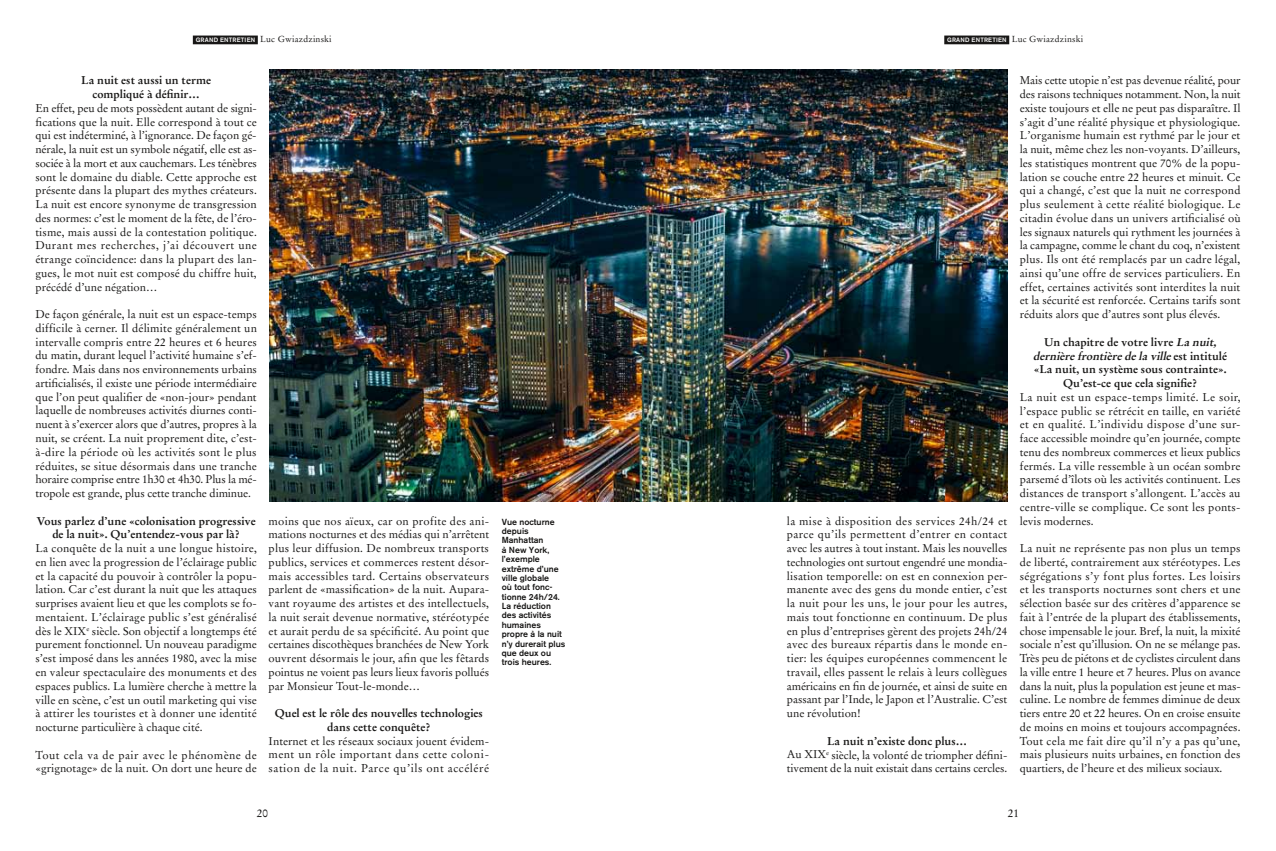
<style>
.page{position:relative;width:1276px;height:851px;background:#fff}
.page>*{position:absolute;margin:0;border:0;box-sizing:border-box;transform-origin:0 0}
.t1{font:11.25px/13.8px "Stempel Garamond";color:#181716;text-align:justify}
.t2{font:700 11.25px/13.8px "Stempel Garamond";color:#181716;text-align:center}
.t3{font:500 8.75px/9.4px "Akzidenz Grotesk BE";color:#181716}
.t4{font:8.75px "Stempel Garamond";letter-spacing:.02em;color:#181716}
.s1{font-family:"Akzidenz Grotesk BE";font-weight:500;font-size:6.25px;color:#fff}
.s2{font-weight:700}
.s3{font-style:italic}
</style>
<div class="page">
<div style="left:193px;top:36px;width:65px;height:8px;background:#181716"></div>
<img style="left:269px;top:70px;width:738px;height:431px">
<div style="left:944px;top:36px;width:65px;height:8px;background:#181716"></div>
<p class="t4" style="left:196px;top:34px;width:137px"><span class="s1">GRAND ENTRETIEN</span> Luc Gwiazdzinski</p>
<p class="t2" style="left:81px;top:73px;width:131px">La nuit est aussi un terme compliqué à définir…</p>
<p class="t1" style="left:35px;top:101px;width:223px">En effet, peu de mots possèdent autant de signi&shy;fications que la nuit. Elle correspond à tout ce qui est indéterminé, à l’ignorance. De façon gé&shy;nérale, la nuit est un symbole négatif, elle est as&shy;sociée à la mort et aux cauchemars. Les ténèbres sont le domaine du diable. Cette approche est présente dans la plupart des mythes créateurs.<br>La nuit est encore synonyme de transgression des normes: c’est le moment de la fête, de l’éro&shy;tisme, mais aussi de la contestation politique.<br>Durant mes recherches, j’ai découvert une étrange coïncidence: dans la plupart des lan&shy;gues, le mot nuit est composé du chiffre huit, précédé d’une négation…</p>
<p class="t1" style="left:35px;top:307px;width:223px">De façon générale, la nuit est un espace-temps difficile à cerner. Il délimite généralement un intervalle compris entre 22 heures et 6 heures du matin, durant lequel l’activité humaine s’ef&shy;fondre. Mais dans nos environnements urbains artificialisés, il existe une période intermédiaire que l’on peut qualifier de «non-jour» pendant laquelle de nombreuses activités diurnes conti&shy;nuent à s’exercer alors que d’autres, propres à la nuit, se créent. La nuit proprement dite, c’est&shy;à-dire la période où les activités sont le plus réduites, se situe désormais dans une tranche horaire comprise entre 1h30 et 4h30. Plus la mé&shy;tropole est grande, plus cette tranche diminue.</p>
<p class="t2" style="left:36px;top:513px;width:221px">Vous parlez d’une «colonisation progressive de la nuit». Qu’entendez-vous par là?</p>
<p class="t1" style="left:35px;top:541px;width:223px">La conquête de la nuit a une longue histoire, en lien avec la progression de l’éclairage public et la capacité du pouvoir à contrôler la popu&shy;lation. Car c’est durant la nuit que les attaques surprises avaient lieu et que les complots se fo&shy;mentaient. L’éclairage public s’est généralisé dès le XIX<sup>e</sup> siècle. Son objectif a longtemps été purement fonctionnel. Un nouveau paradigme s’est imposé dans les années 1980, avec la mise en valeur spectaculaire des monuments et des espaces publics. La lumière cherche à mettre la ville en scène, c’est un outil marketing qui vise à attirer les touristes et à donner une identité nocturne particulière à chaque cité.</p>
<p class="t1" style="left:35px;top:747px;width:223px">Tout cela va de pair avec le phénomène de «grignotage» de la nuit. On dort une heure de</p>
<p class="t1" style="left:269px;top:514px;width:222px">moins que nos aïeux, car on profite des ani&shy;mations nocturnes et des médias qui n’arrêtent plus leur diffusion. De nombreux transports publics, services et commerces restent désor&shy;mais accessibles tard. Certains observateurs parlent de «massification» de la nuit. Aupara&shy;vant royaume des artistes et des intellectuels, la nuit serait devenue normative, stéréotypée et aurait perdu de sa spécificité. Au point que certaines discothèques branchées de New York ouvrent désormais le jour, afin que les fêtards pointus ne voient pas leurs lieux favoris pollués par Monsieur Tout-le-monde…</p>
<p class="t2" style="left:275px;top:706px;width:210px">Quel est le rôle des nouvelles technologies dans cette conquête?</p>
<p class="t1" style="left:269px;top:734px;width:222px">Internet et les réseaux sociaux jouent évidem&shy;ment un rôle important dans cette coloni&shy;sation de la nuit. Parce qu’ils ont accéléré</p>
<p class="t3" style="left:502px;top:517px;width:65px">Vue nocturne depuis<br>Manhattan<br>à New York, l’exemple extrême d’une ville globale<br>où tout fonc&shy;tionne 24h/24.<br>La réduction des activités humaines propre à la nuit n’y durerait plus que deux ou trois heures.</p>
<p class="t4" style="left:947px;top:34px;width:137px"><span class="s1">GRAND ENTRETIEN</span> Luc Gwiazdzinski</p>
<p class="t1" style="left:787px;top:514px;width:222px">la mise à disposition des services 24h/24 et parce qu’ils permettent d’entrer en contact avec les autres à tout instant. Mais les nouvelles technologies ont surtout engendré une mondia&shy;lisation temporelle: on est en connexion per&shy;manente avec des gens du monde entier, c’est la nuit pour les uns, le jour pour les autres, mais tout fonctionne en continuum. De plus en plus d’entreprises gèrent des projets 24h/24 avec des bureaux répartis dans le monde en&shy;tier: les équipes européennes commencent le travail, elles passent le relais à leurs collègues américains en fin de journée, et ainsi de suite en passant par l’Inde, le Japon et l’Australie. C’est une révolution!</p>
<p class="t1" style="left:787px;top:733px;width:222px;text-align:center"><span class="s2">La nuit n’existe donc plus…<br></span>Au XIX<sup>e</sup> siècle, la volonté de triompher défini&shy;tivement de la nuit existait dans certains cercles.</p>
<p class="t1" style="left:1019px;top:74px;width:222px">Mais cette utopie n’est pas devenue réalité, pour des raisons techniques notamment. Non, la nuit existe toujours et elle ne peut pas disparaître. Il s’agit d’une réalité physique et physiologique.<br>L’organisme humain est rythmé par le jour et la nuit, même chez les non-voyants. D’ailleurs, les statistiques montrent que 70% de la popu&shy;lation se couche entre 22 heures et minuit. Ce qui a changé, c’est que la nuit ne correspond plus seulement à cette réalité biologique. Le citadin évolue dans un univers artificialisé où les signaux naturels qui rythment les journées à la campagne, comme le chant du coq, n’existent plus. Ils ont été remplacés par un cadre légal, ainsi qu’une offre de services particuliers. En effet, certaines activités sont interdites la nuit et la sécurité est renforcée. Certains tarifs sont réduits alors que d’autres sont plus élevés.</p>
<p class="t2" style="left:1033px;top:335px;width:195px">Un chapitre de votre livre <span class="s3">La nuit, dernièrefrontièredela ville</span>e s t i n t i t u l é «La nuit, un système sous contrainte».<br>Qu’est-ce que cela signifie?</p>
<p class="t1" style="left:1019px;top:390px;width:222px">La nuit est un espace-temps limité. Le soir, l’espace public se rétrécit en taille, en variété et en qualité. L’individu dispose d’une sur&shy;face accessible moindre qu’en journée, compte tenu des nombreux commerces et lieux publics fermés. La ville ressemble à un océan sombre parsemé d’îlots où les activités continuent. Les distances de transport s’allongent. L’accès au centre-ville se complique. Ce sont les ponts&shy;levis modernes.</p>
<p class="t1" style="left:1019px;top:541px;width:222px">La nuit ne représente pas non plus un temps de liberté, contrairement aux stéréotypes. Les ségrégations s’y font plus fortes. Les loisirs et les transports nocturnes sont chers et une sélection basée sur des critères d’apparence se fait à l’entrée de la plupart des établissements, chose impensable le jour. Bref, la nuit, la mixité sociale n’est qu’illusion. On ne se mélange pas.<br>Très peu de piétons et de cyclistes circulent dans la ville entre 1 heure et 7 heures. Plus on avance dans la nuit, plus la population est jeune et mas&shy;culine. Le nombre de femmes diminue de deux tiers entre 20 et 22 heures. On en croise ensuite de moins en moins et toujours accompagnées.<br>Tout cela me fait dire qu’il n’y a pas qu’une, mais plusieurs nuits urbaines, en fonction des quartiers, de l’heure et des milieux sociaux.</p>
<p class="t1" style="left:257px;top:806px;width:13px">20</p>
<p class="t1" style="left:1008px;top:806px;width:13px">21</p>
</div>
